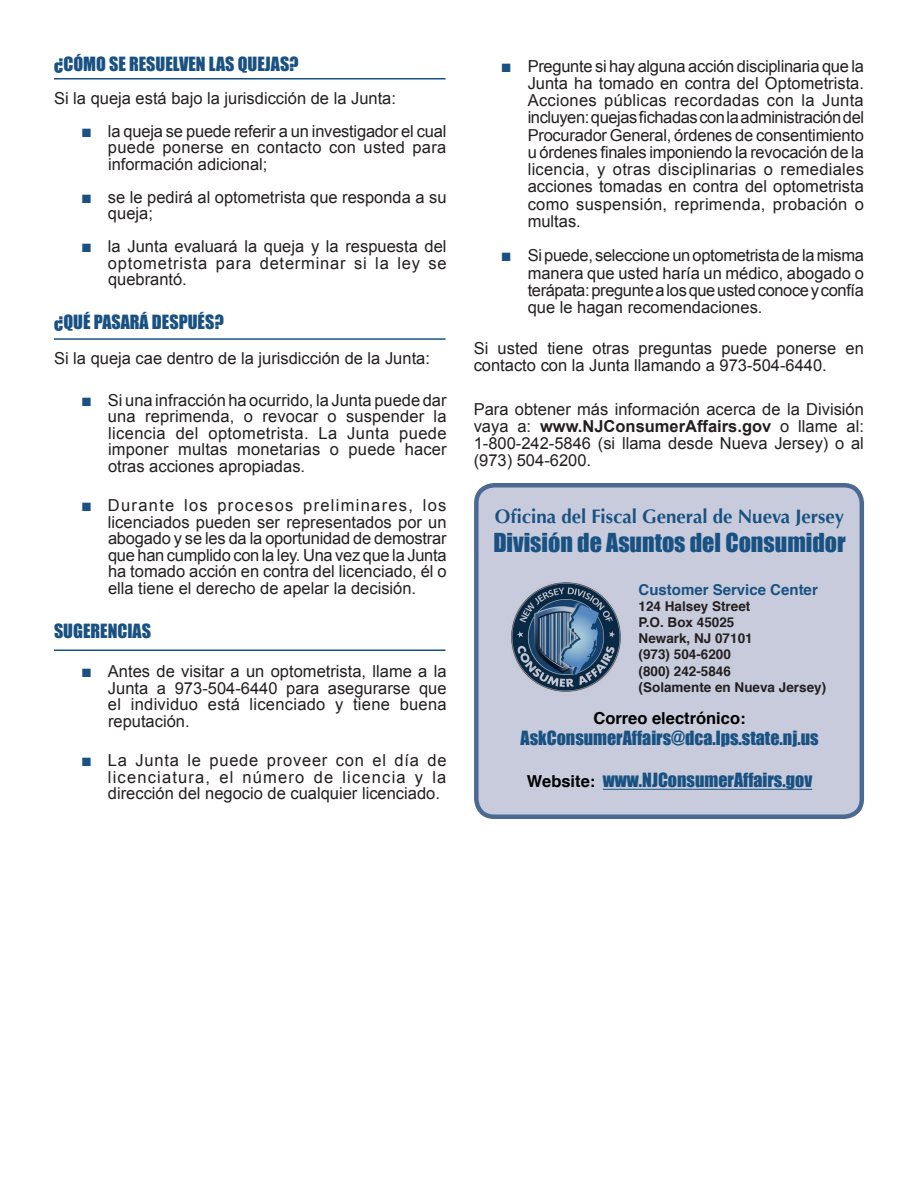
<style>
.page{position:relative;width:918px;height:1188px;background:#fff}
.page>*{position:absolute;margin:0;border:0;box-sizing:border-box;transform-origin:0 0}
.t1{font:24px "Impact";color:#195282}
.t2{font:700 19.5px "Optima";color:#195282;scale:.96 1}
.t3{font:18px "Impact";color:#195282}
.t4{font:16.5px/16.5px "Arial";color:#231f20;text-align:justify}
.t5{font:700 16.5px "Helvetica";color:#000}
.t6{font:700 15px "Helvetica";color:#195282}
.t7{font:700 13.5px/16.2px "Helvetica";color:#231f20}
.s1{font-size:18px;color:#195282}
.s2{font-weight:700}
.s3{font-family:"Helvetica";font-weight:700;font-size:16.5px;color:#000}
</style>
<div class="page">
<hr style="left:54px;top:338px;width:392px;height:2px;background:#195282">
<div style="left:476px;top:485px;width:386px;height:332px;background:#c8cbdb;border-radius:18px"></div>
<div style="left:474px;top:483px;width:390px;height:336px;border:4px solid #4b6993;border-radius:18px"></div>
<hr style="left:603px;top:789px;width:209px;height:1px;background:#195282">
<img style="left:512px;top:582px;width:109px;height:109px">
<hr style="left:54px;top:78px;width:392px;height:2px;background:#195282">
<hr style="left:54px;top:650px;width:392px;height:1px;background:#195282">
<p class="t3" style="left:54px;top:50px;width:246px">¿Cómo se resuelven las quejas?</p>
<p class="t4" style="left:54px;top:90px;width:344px">Si la queja está bajo la jurisdicción de la Junta:</p>
<p class="t4" style="left:108px;top:123px;width:340px;text-indent:-27px"><span class="s1">■</span> la queja se puede referir a un investigador el cual puede ponerse en contacto con usted para información adicional;</p>
<p class="t4" style="left:108px;top:189px;width:340px;text-indent:-27px"><span class="s1">■</span> se le pedirá al optometrista que responda a su queja;</p>
<p class="t4" style="left:108px;top:238px;width:340px;text-indent:-27px"><span class="s1">■</span> la Junta evaluará la queja y la respuesta del optometrista para determinar si la ley se quebrantó.</p>
<p class="t3" style="left:54px;top:308px;width:171px">¿Qué pasará después?</p>
<p class="t4" style="left:54px;top:350px;width:378px">Si la queja cae dentro de la jurisdicción de la Junta:</p>
<p class="t4" style="left:108px;top:392px;width:340px;text-indent:-27px"><span class="s1">■</span> Si una infracción ha ocurrido, la Junta puede dar una reprimenda, o revocar o suspender la licencia del optometrista. La Junta puede imponer multas monetarias o puede hacer otras acciones apropiadas.</p>
<p class="t4" style="left:108px;top:497px;width:340px;text-indent:-27px"><span class="s1">■</span> Durante los procesos preliminares, los licenciados pueden ser representados por un abogado y se les da la oportunidad de demostrar que han cumplido con la ley. Una vez que la Junta ha tomado acción en contra del licenciado, él o ella tiene el derecho de apelar la decisión.</p>
<p class="t3" style="left:54px;top:617px;width:99px">Sugerencias</p>
<p class="t4" style="left:108px;top:663px;width:340px;text-indent:-27px"><span class="s1">■</span> Antes de visitar a un optometrista, llame a la Junta a 973-504-6440 para asegurarse que el individuo está licenciado y tiene buena reputación.</p>
<p class="t4" style="left:108px;top:752px;width:340px;text-indent:-27px"><span class="s1">■</span> La Junta le puede proveer con el día de licenciatura, el número de licencia y la dirección del negocio de cualquier licenciado.</p>
<p class="t4" style="left:528px;top:57px;width:338px;line-height:17.2px;text-indent:-27px"><span class="s1">■</span> Pregunte si hay alguna acción disciplinaria que la Junta ha tomado en contra del Optometrista.<br>Acciones públicas recordadas con la Junta incluyen: quejas fichadas con la administración del Procurador General, órdenes de consentimiento u órdenes finales imponiendo la revocación de la licencia, y otras disciplinarias o remediales acciones tomadas en contra del optometrista como suspensión, reprimenda, probación o multas.</p>
<p class="t4" style="left:528px;top:247px;width:338px;line-height:17.2px;text-indent:-27px"><span class="s1">■</span> Si puede, seleccione un optometrista de la misma manera que usted haría un médico, abogado o terápata: pregunte a los que usted conoce y confía que le hagan recomendaciones.</p>
<p class="t4" style="left:474px;top:340px;width:392px;line-height:17.2px">Si usted tiene otras preguntas puede ponerse en contacto con la Junta llamando a 973-504-6440.</p>
<p class="t4" style="left:474px;top:400px;width:392px;line-height:17.2px">Para obtener más información acerca de la División vaya a: <span class="s2">www.NJConsumerAffairs.gov</span> o llame al:<br>1-800-242-5846 (si llama desde Nueva Jersey) o al (973) 504-6200.</p>
<p class="t2" style="left:495px;top:506px;width:365px">Oficina del Fiscal General de Nueva Jersey</p>
<h1 class="t1" style="left:493px;top:524px;width:354px">División de Asuntos del Consumidor</h1>
<p class="t6" style="left:639px;top:577px;width:181px">Customer Service Center</p>
<p class="t7" style="left:639px;top:598px;width:189px">124 Halsey Street<br>P.O. Box 45025<br>Newark, NJ 07101<br>(973) 504-6200<br>(800) 242-5846<br>(Solamente en Nueva Jersey)</p>
<p class="t5" style="left:593px;top:705px;width:154px">Correo electrónico:</p>
<p class="t3" style="left:521px;top:724px;width:300px">AskConsumerAffairs@dca.lps.state.nj.us</p>
<p class="t3" style="left:527px;top:766px;width:287px"><span class="s3">Website:</span> www.NJConsumerAffairs.gov</p>
</div>
